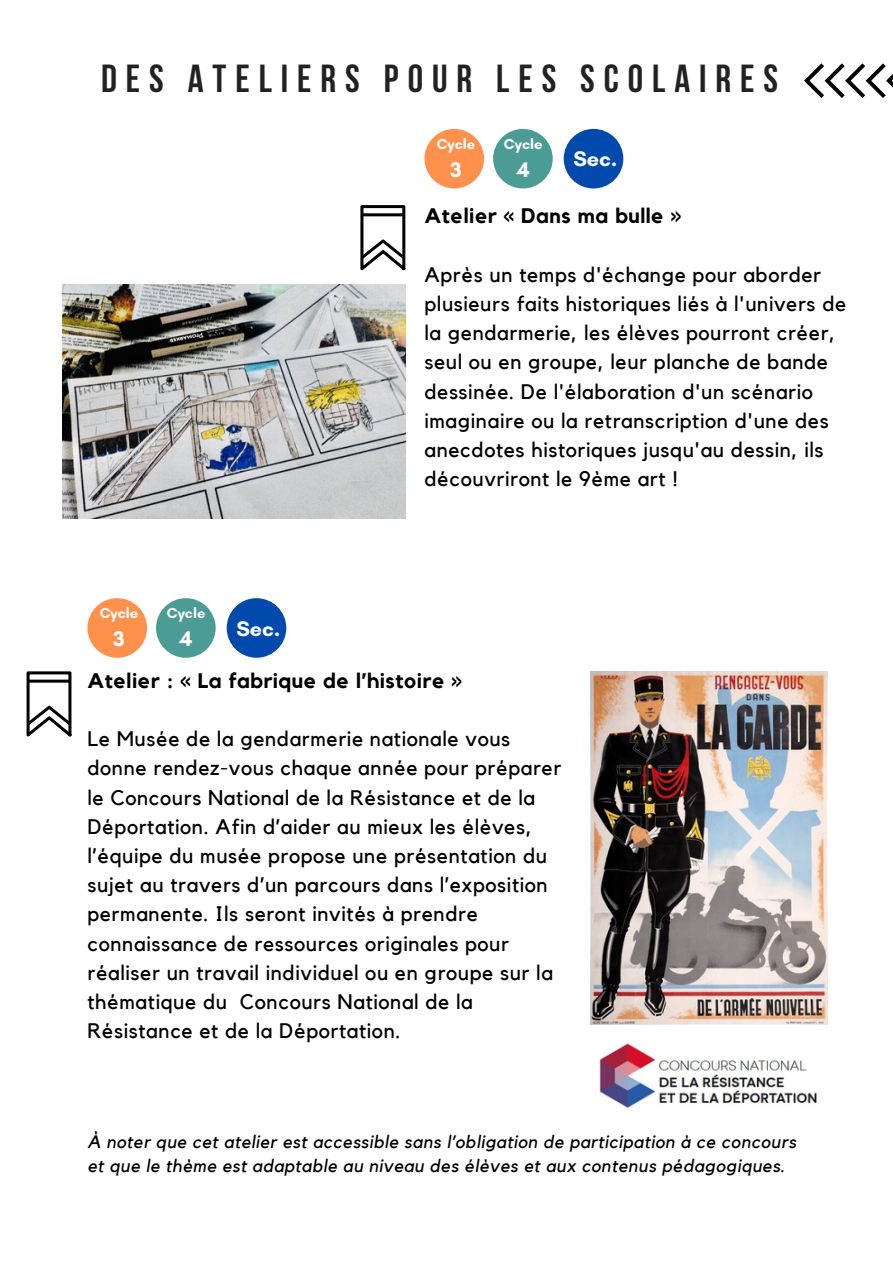
<style>
.page{position:relative;width:893px;height:1264px;background:#fff}
.page>*{position:absolute;margin:0;border:0;box-sizing:border-box;transform-origin:0 0}
.t1{font:700 39px "Bebas Neue";letter-spacing:.23em;color:#222}
.t2{font:700 21.45px "Glacial Indifference";color:#fff}
.t3{font:21px/29.2px "Kollektif";letter-spacing:.03em;color:#000}
.t4{font:700 21px "Kollektif";letter-spacing:.03em;color:#000}
.t5{font:italic 18px/24.8px "Kollektif";letter-spacing:.03em;color:#000}
.t6{font:700 14.7px "Glacial Indifference";color:#fff}
</style>
<div class="page">
<svg style="left:804px;top:63px;width:88px;height:35px"></svg>
<img style="left:63px;top:284px;width:342px;height:234px">
<svg style="left:360px;top:205px;width:45px;height:65px"></svg>
<hr style="left:360px;top:213px;width:45px;height:3px;background:#000;border-radius:2px">
<svg style="left:27px;top:671px;width:44px;height:65px"></svg>
<hr style="left:27px;top:679px;width:44px;height:3px;background:#000;border-radius:2px">
<img style="left:590px;top:671px;width:237px;height:353px">
<img style="left:599px;top:1040px;width:218px;height:68px">
<div style="left:87px;top:598px;width:60px;height:59px;background:#ff914d;border-radius:50%"></div>
<div style="left:156px;top:598px;width:60px;height:59px;background:#4a9c95;border-radius:50%"></div>
<div style="left:227px;top:598px;width:59px;height:59px;background:#004aad;border-radius:50%"></div>
<div style="left:424px;top:129px;width:60px;height:59px;background:#ff914d;border-radius:50%"></div>
<div style="left:493px;top:129px;width:59px;height:59px;background:#4a9c95;border-radius:50%"></div>
<div style="left:563px;top:129px;width:60px;height:59px;background:#004aad;border-radius:50%"></div>
<h1 class="t1" style="left:101px;top:63px;width:678px">DES ATELIERS POUR LES SCOLAIRES</h1>
<p class="t6" style="left:436px;top:135px;width:40px">Cycle</p>
<p class="t2" style="left:450px;top:156px;width:13px">3</p>
<p class="t6" style="left:504px;top:135px;width:40px">Cycle</p>
<p class="t2" style="left:516px;top:156px;width:14px">4</p>
<p class="t2" style="left:573px;top:146px;width:45px">Sec.</p>
<p class="t4" style="left:424px;top:206px;width:258px">Atelier « Dans ma bulle »</p>
<p class="t6" style="left:100px;top:604px;width:40px">Cycle</p>
<p class="t2" style="left:113px;top:625px;width:13px">3</p>
<p class="t6" style="left:167px;top:604px;width:40px">Cycle</p>
<p class="t2" style="left:180px;top:625px;width:14px">4</p>
<p class="t2" style="left:236px;top:615px;width:45px">Sec.</p>
<p class="t3" style="left:424px;top:260px;width:423px">Après un temps d'échange pour aborder plusieurs faits historiques liés à l'univers de la gendarmerie, les élèves pourront créer, seul ou en groupe, leur planche de bande dessinée. De l'élaboration d'un scénario imaginaire ou la retranscription d'une des anecdotes historiques jusqu'au dessin, ils découvriront le 9ème art !</p>
<p class="t4" style="left:87px;top:670px;width:376px">Atelier : « La fabrique de l’histoire »</p>
<p class="t3" style="left:87px;top:725px;width:475px">Le Musée de la gendarmerie nationale vous donne rendez-vous chaque année pour préparer le Concours National de la Résistance et de la Déportation. Afin d’aider au mieux les élèves, l’équipe du musée propose une présentation du sujet au travers d’un parcours dans l’exposition permanente. Ils seront invités à prendre connaissance de ressources originales pour réaliser un travail individuel ou en groupe sur la thématique du Concours National de la Résistance et de la Déportation.</p>
<p class="t5" style="left:87px;top:1129px;width:710px">À noter que cet atelier est accessible sans l’obligation de participation à ce concours et que le thème est adaptable au niveau des élèves et aux contenus pédagogiques.</p>
</div>
